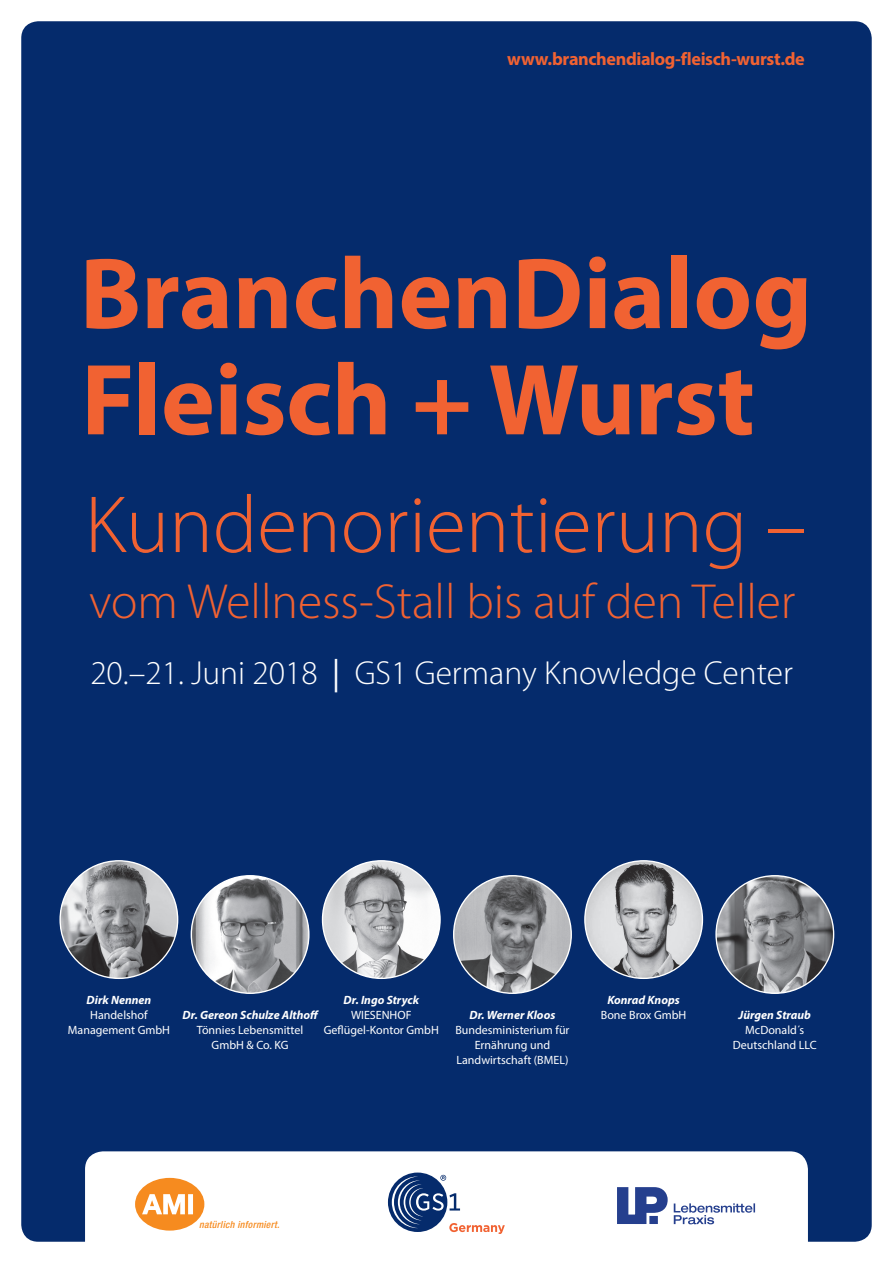
<style>
.page{position:relative;width:893px;height:1263px;background:#fff}
.page>*{position:absolute;margin:0;border:0;box-sizing:border-box;transform-origin:0 0}
.t1{font:700 102px/106.2px "Myriad Pro";color:#f16232}
.t2{font:300 81.75px "Myriad Pro";color:#f16232}
.t3{font:300 49.5px "Myriad Pro";color:#f16232}
.t4{font:300 33.45px "Myriad Pro";color:#fff}
.t5{font:700 18.15px "Myriad Pro";letter-spacing:-.02em;color:#f16232}
.t6{font:12px/15px "Myriad Pro";color:#fff;text-align:center}
.t7{font:italic 700 12px "Myriad Pro";color:#fff}
.t8{font:italic 500 condensed 9.75px "Helvetica Neue";letter-spacing:.03em;color:#f68b1f}
.s1{font-weight:400}
</style>
<div class="page">
<div style="left:21px;top:21px;width:851px;height:1221px;background:#052b6c;border-radius:17px"></div>
<div style="left:85px;top:1151px;width:723px;height:91px;background:#fff"></div>
<svg style="left:388px;top:1172px;width:59px;height:60px"></svg>
<svg style="left:392px;top:1175px;width:113px;height:59px"></svg>
<div style="left:135px;top:1178px;width:69px;height:52px;background:#f68b1f;border-radius:50%"></div>
<svg style="left:142px;top:1194px;width:51px;height:20px"></svg>
<svg style="left:674px;top:1203px;width:81px;height:21px"></svg>
<svg style="left:617px;top:1187px;width:51px;height:37px"></svg>
<img style="left:585px;top:861px;width:117px;height:117px;border-radius:59px">
<img style="left:191px;top:876px;width:118px;height:117px;border-radius:59px">
<img style="left:454px;top:876px;width:117px;height:117px;border-radius:59px">
<img style="left:716px;top:876px;width:118px;height:117px;border-radius:59px">
<img style="left:322px;top:861px;width:118px;height:117px;border-radius:59px">
<img style="left:60px;top:861px;width:118px;height:117px;border-radius:59px">
<h3 class="t5" style="left:507px;top:47px;width:299px">www.branchendialog-fleisch-wurst.de</h3>
<h1 class="t1" style="left:80px;top:237px;width:734px">BranchenDialog<br>Fleisch + Wurst</h1>
<h2 class="t2" style="left:85px;top:480px;width:722px">Kundenorientierung –</h2>
<h3 class="t3" style="left:89px;top:574px;width:708px">vom Wellness-Stall bis auf den Teller</h3>
<h3 class="t4" style="left:90px;top:655px;width:704px">20.–21. Juni 2018 <span class="s1">|</span> GS1 Germany Knowledge Center</h3>
<p class="t7" style="left:87px;top:992px;width:66px">Dirk Nennen</p>
<p class="t6" style="left:68px;top:1007px;width:104px">Handelshof<br>Management GmbH</p>
<p class="t7" style="left:183px;top:1007px;width:138px">Dr. Gereon Schulze Althoff</p>
<p class="t7" style="left:343px;top:992px;width:77px">Dr. Ingo Stryck</p>
<p class="t6" style="left:324px;top:1007px;width:117px">WIESENHOF<br>Geflügel-Kontor GmbH</p>
<p class="t6" style="left:197px;top:1022px;width:108px">Tönnies Lebensmittel<br>GmbH &amp; Co. KG</p>
<p class="t7" style="left:607px;top:992px;width:74px">Konrad Knops</p>
<p class="t7" style="left:469px;top:1007px;width:87px">Dr. Werner Kloos</p>
<p class="t6" style="left:601px;top:1007px;width:87px">Bone Brox GmbH</p>
<p class="t6" style="left:455px;top:1022px;width:116px">Bundesministerium für<br>Ernährung und<br>Landwirtschaft (BMEL)</p>
<p class="t7" style="left:739px;top:1007px;width:74px">Jürgen Straub</p>
<p class="t6" style="left:733px;top:1022px;width:85px">McDonald΄s<br>Deutschland LLC</p>
<p class="t8" style="left:199px;top:1218px;width:82px">natürlich informiert.</p>
</div>
